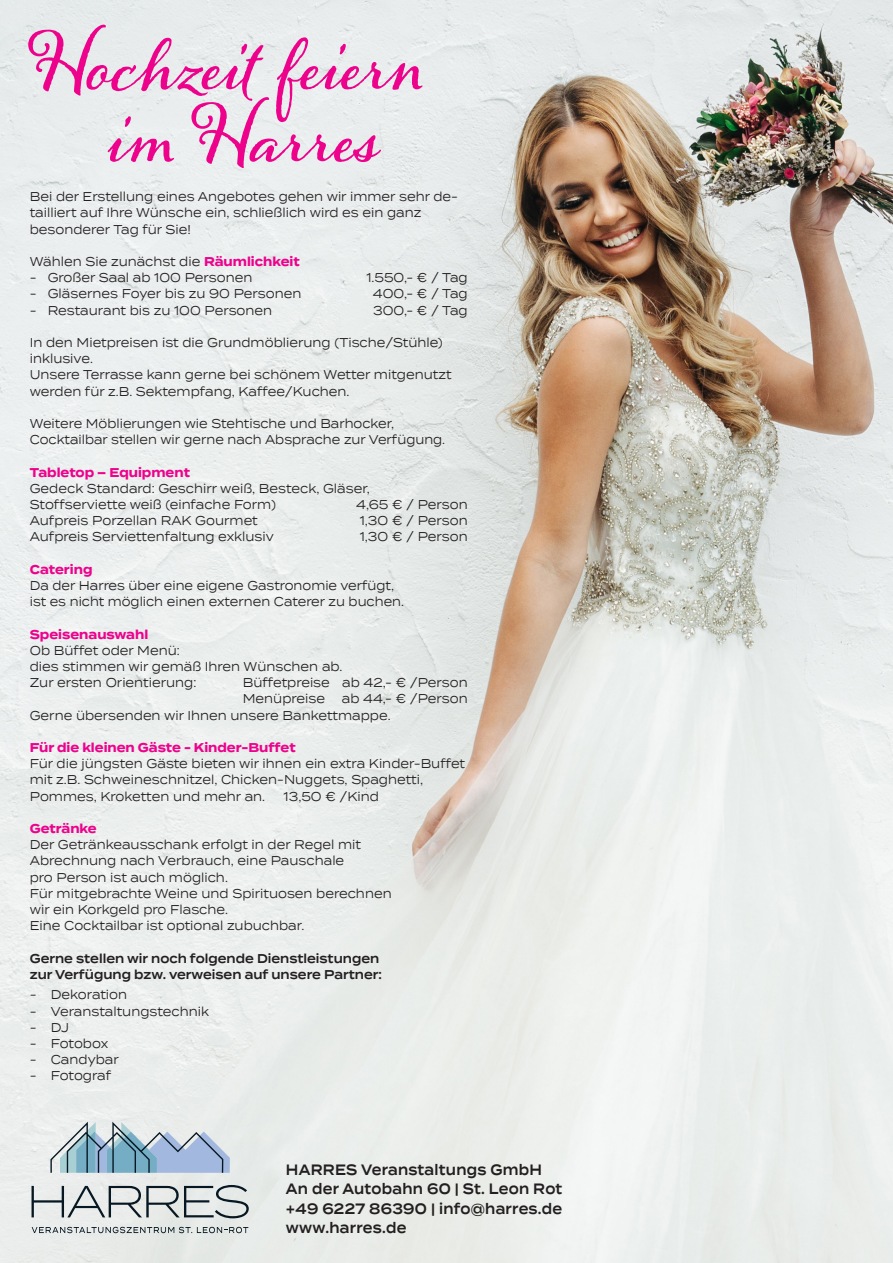
<style>
.page{position:relative;width:893px;height:1263px;background:#fff}
.page>*{position:absolute;margin:0;border:0;box-sizing:border-box;transform-origin:0 0}
.t1{font:700 71.7px/72.4px "Alana";color:#ed028c;text-align:center}
.t2{font:600 15px/19.5px "Termina";letter-spacing:.02em;color:#231f20;scale:.85 1}
.t3{font:12.75px/16.2px "Termina";color:#231f20;scale:.9 1}
.t4{font:12.75px/16.2px "Termina";color:#231f20;scale:.89 1}
.t5{font:600 12.75px/16.2px "Termina";color:#231f20;scale:.9 1}
.t6{font:700 12.75px "Termina";color:#ed028c;scale:.9 1}
.s1{font-weight:700;color:#ed028c}
</style>
<div class="page">
<img style="left:0;top:0;width:893px;height:1263px">
<svg style="left:32px;top:1227px;width:216px;height:6px"></svg>
<svg style="left:32px;top:1185px;width:217px;height:33px;background:#bcc1c2"></svg>
<svg style="left:50px;top:1122px;width:180px;height:51px;background:#a8bfcf"></svg>
<h1 class="t1" style="left:32px;top:28px;width:393px">Hochzeit feiern im Harres</h1>
<p class="t3" style="left:30px;top:188px;width:477px">Bei der Erstellung eines Angebotes gehen wir immer sehr de&shy;tailliert auf Ihre Wünsche ein, schließlich wird es ein ganz besonderer Tag für Sie!</p>
<p class="t3" style="left:30px;top:253px;width:301px">Wählen Sie zunächst die <span class="s1">Räumlichkeit</span></p>
<p class="t3" style="left:30px;top:269px;width:249px">- Großer Saal ab 100 Personen</p>
<p class="t3" style="left:366px;top:269px;width:114px">1.550,- € / Tag</p>
<p class="t3" style="left:30px;top:285px;width:303px">- Gläsernes Foyer bis zu 90 Personen</p>
<p class="t3" style="left:373px;top:285px;width:107px">400,- € / Tag</p>
<p class="t3" style="left:30px;top:301px;width:271px">- Restaurant bis zu 100 Personen</p>
<p class="t3" style="left:373px;top:301px;width:107px">300,- € / Tag</p>
<p class="t3" style="left:30px;top:334px;width:470px">In den Mietpreisen ist die Grundmöblierung (Tische/Stühle) inklusive.<br>Unsere Terrasse kann gerne bei schönem Wetter mitgenutzt werden für z.B. Sektempfang, Kaffee/Kuchen.</p>
<p class="t4" style="left:30px;top:415px;width:468px">Weitere Möblierungen wie Stehtische und Barhocker,<br>Cocktailbar stellen wir gerne nach Absprache zur Verfügung.</p>
<p class="t6" style="left:30px;top:463px;width:180px">Tabletop – Equipment</p>
<p class="t3" style="left:30px;top:480px;width:379px">Gedeck Standard: Geschirr weiß, Besteck, Gläser,<br>Stoffserviette weiß (einfache Form)</p>
<p class="t3" style="left:356px;top:496px;width:125px">4,65 € / Person</p>
<p class="t3" style="left:30px;top:512px;width:255px">Aufpreis Porzellan RAK Gourmet</p>
<p class="t3" style="left:360px;top:512px;width:121px">1,30 € / Person</p>
<p class="t3" style="left:30px;top:528px;width:273px">Aufpreis Serviettenfaltung exklusiv</p>
<p class="t3" style="left:360px;top:528px;width:121px">1,30 € / Person</p>
<p class="t6" style="left:30px;top:560px;width:71px">Catering</p>
<p class="t4" style="left:30px;top:577px;width:422px">Da der Harres über eine eigene Gastronomie verfügt, ist es nicht möglich einen externen Caterer zu buchen.</p>
<p class="t6" style="left:30px;top:625px;width:133px">Speisenauswahl</p>
<p class="t3" style="left:30px;top:642px;width:349px">Ob Büffet oder Menü:<br>dies stimmen wir gemäß Ihren Wünschen ab.<br>Zur ersten Orientierung:</p>
<p class="t3" style="left:243px;top:674px;width:251px">Büffetpreise ab 42,- € /Person<br>Menüpreise</p>
<p class="t3" style="left:30px;top:690px;width:488px;text-indent:312px">ab 44,- € /Person<br>Gerne übersenden wir Ihnen unsere Bankettmappe.</p>
<p class="t6" style="left:30px;top:738px;width:297px">Für die kleinen Gäste - Kinder-Buffet</p>
<p class="t3" style="left:30px;top:755px;width:485px">Für die jüngsten Gäste bieten wir ihnen ein extra Kinder-Buffet mit z.B. Schweineschnitzel, Chicken-Nuggets, Spaghetti,<br>Pommes, Kroketten und mehr an.</p>
<p class="t3" style="left:284px;top:787px;width:107px">13,50 € /Kind</p>
<p class="t6" style="left:30px;top:819px;width:76px">Getränke</p>
<p class="t3" style="left:30px;top:836px;width:404px">Der Getränkeausschank erfolgt in der Regel mit Abrechnung nach Verbrauch, eine Pauschale<br>pro Person ist auch möglich.<br>Für mitgebrachte Weine und Spirituosen berechnen wir ein Korkgeld pro Flasche.<br>Eine Cocktailbar ist optional zubuchbar.</p>
<p class="t5" style="left:30px;top:950px;width:393px">Gerne stellen wir noch folgende Dienstleistungen zur Verfügung bzw. verweisen auf unsere Partner:</p>
<p class="t3" style="left:30px;top:986px;width:110px">- Dekoration</p>
<p class="t3" style="left:30px;top:1002px;width:201px">- Veranstaltungstechnik</p>
<p class="t3" style="left:30px;top:1019px;width:45px">- DJ</p>
<p class="t3" style="left:30px;top:1035px;width:89px">- Fotobox</p>
<p class="t3" style="left:30px;top:1051px;width:101px">- Candybar</p>
<p class="t3" style="left:30px;top:1067px;width:92px">- Fotograf</p>
<p class="t2" style="left:286px;top:1159px;width:327px">HARRES Veranstaltungs GmbH<br>An der Autobahn 60 | St. Leon Rot +49 6227 86390 | info@harres.de www.harres.de</p>
</div>
